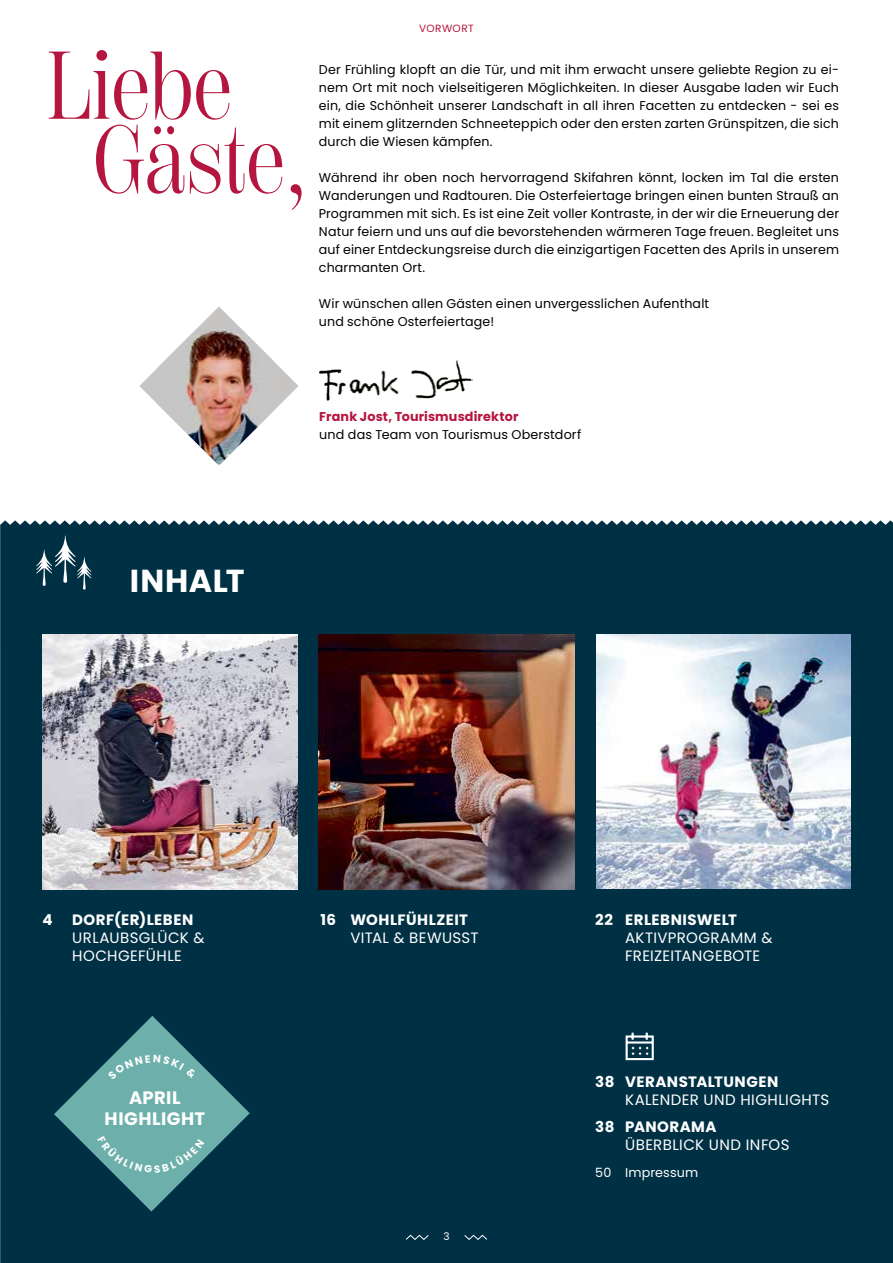
<style>
.page{position:relative;width:893px;height:1263px;background:#fff}
.page>*{position:absolute;margin:0;border:0;box-sizing:border-box;transform-origin:0 0}
.t1{font:96px/73.9px "Scotch Display Comp Rm";color:#b5163f}
.t2{font:700 31.8px "Poppins";letter-spacing:.01em;color:#fff}
.t3{font:700 18px/21px "Poppins";letter-spacing:.03em;color:#fff;text-align:center}
.t4{font:15px/18px "Poppins";letter-spacing:.025em;color:#fff}
.t5{font:700 15px "Poppins";letter-spacing:.035em;color:#fff}
.t6{font:12.75px/18px "Poppins";letter-spacing:.01em;color:#000;text-align:justify}
.t7{font:700 12.75px "Poppins";letter-spacing:.01em;color:#b5163f}
.t8{font:12.75px "Poppins";letter-spacing:.01em;color:#fff}
.t9{font:10.5px "Poppins";letter-spacing:.03em;color:#b5163f}
.t10{font:10.5px "Poppins";color:#fff}
</style>
<div class="page">
<div style="left:0;top:520px;width:893px;height:743px;background:#003044"></div>
<svg style="left:406px;top:1235px;width:23px;height:5px"></svg>
<svg style="left:464px;top:1235px;width:23px;height:5px"></svg>
<img style="left:596px;top:634px;width:254px;height:255px">
<svg style="left:139px;top:306px;width:159px;height:160px"></svg>
<img style="left:156px;top:329px;width:118px;height:135px">
<svg style="left:36px;top:535px;width:56px;height:55px;background:#2b5364"></svg>
<img style="left:319px;top:634px;width:255px;height:255px">
<img style="left:43px;top:634px;width:255px;height:255px">
<svg style="left:624px;top:1030px;width:31px;height:31px"></svg>
<img style="left:319px;top:360px;width:153px;height:41px">
<svg style="left:54px;top:1016px;width:196px;height:195px;background:#367077"></svg>
<h1 class="t1" style="left:93px;top:50px;width:215px;text-indent:-47px">Liebe<br>Gäste,</h1>
<p class="t9" style="left:419px;top:23px;width:56px">VORWORT</p>
<p class="t6" style="left:319px;top:61px;width:522px">Der Frühling klopft an die Tür, und mit ihm erwacht unsere geliebte Region zu ei&shy;nem Ort mit noch vielseitigeren Möglichkeiten. In dieser Ausgabe laden wir Euch ein, die Schönheit unserer Landschaft in all ihren Facetten zu entdecken - sei es mit einem glitzernden Schneeteppich oder den ersten zarten Grünspitzen, die sich durch die Wiesen kämpfen.</p>
<p class="t6" style="left:319px;top:169px;width:522px">Während ihr oben noch hervorragend Skifahren könnt, locken im Tal die ersten Wanderungen und Radtouren. Die Osterfeiertage bringen einen bunten Strauß an Programmen mit sich. Es ist eine Zeit voller Kontraste, in der wir die Erneuerung der Natur feiern und uns auf die bevorstehenden wärmeren Tage freuen. Begleitet uns auf einer Entdeckungsreise durch die einzigartigen Facetten des Aprils in unserem charmanten Ort.</p>
<p class="t6" style="left:319px;top:295px;width:392px">Wir wünschen allen Gästen einen unvergesslichen Aufenthalt und schöne Osterfeiertage!</p>
<p class="t7" style="left:319px;top:409px;width:201px">Frank Jost, Tourismusdirektor</p>
<p class="t6" style="left:319px;top:425px;width:264px">und das Team von Tourismus Oberstdorf</p>
<h2 class="t2" style="left:130px;top:562px;width:116px">INHALT</h2>
<p class="t5" style="left:43px;top:911px;width:12px">4</p>
<p class="t5" style="left:72px;top:911px;width:123px">DORF(ER)LEBEN</p>
<p class="t4" style="left:72px;top:928px;width:134px">URLAUBSGLÜCK &amp;<br>HOCHGEFÜHLE</p>
<h3 class="t3" style="left:105px;top:1087px;width:102px">APRIL<br>HIGHLIGHT</h3>
<p class="t5" style="left:321px;top:911px;width:149px">16 WOHLFÜHLZEIT</p>
<p class="t4" style="left:350px;top:928px;width:130px">VITAL &amp; BEWUSST</p>
<p class="t10" style="left:443px;top:1230px;width:8px">3</p>
<p class="t5" style="left:595px;top:911px;width:143px">22 ERLEBNISWELT</p>
<p class="t4" style="left:625px;top:928px;width:149px">AKTIVPROGRAMM &amp;<br>FREIZEITANGEBOTE</p>
<p class="t5" style="left:595px;top:1073px;width:185px">38 VERANSTALTUNGEN</p>
<p class="t4" style="left:625px;top:1090px;width:206px">KALENDER UND HIGHLIGHTS</p>
<p class="t5" style="left:595px;top:1118px;width:123px">38 PANORAMA</p>
<p class="t4" style="left:625px;top:1135px;width:166px">ÜBERBLICK UND INFOS</p>
<p class="t8" style="left:595px;top:1165px;width:104px">50 Impressum</p>
</div>
